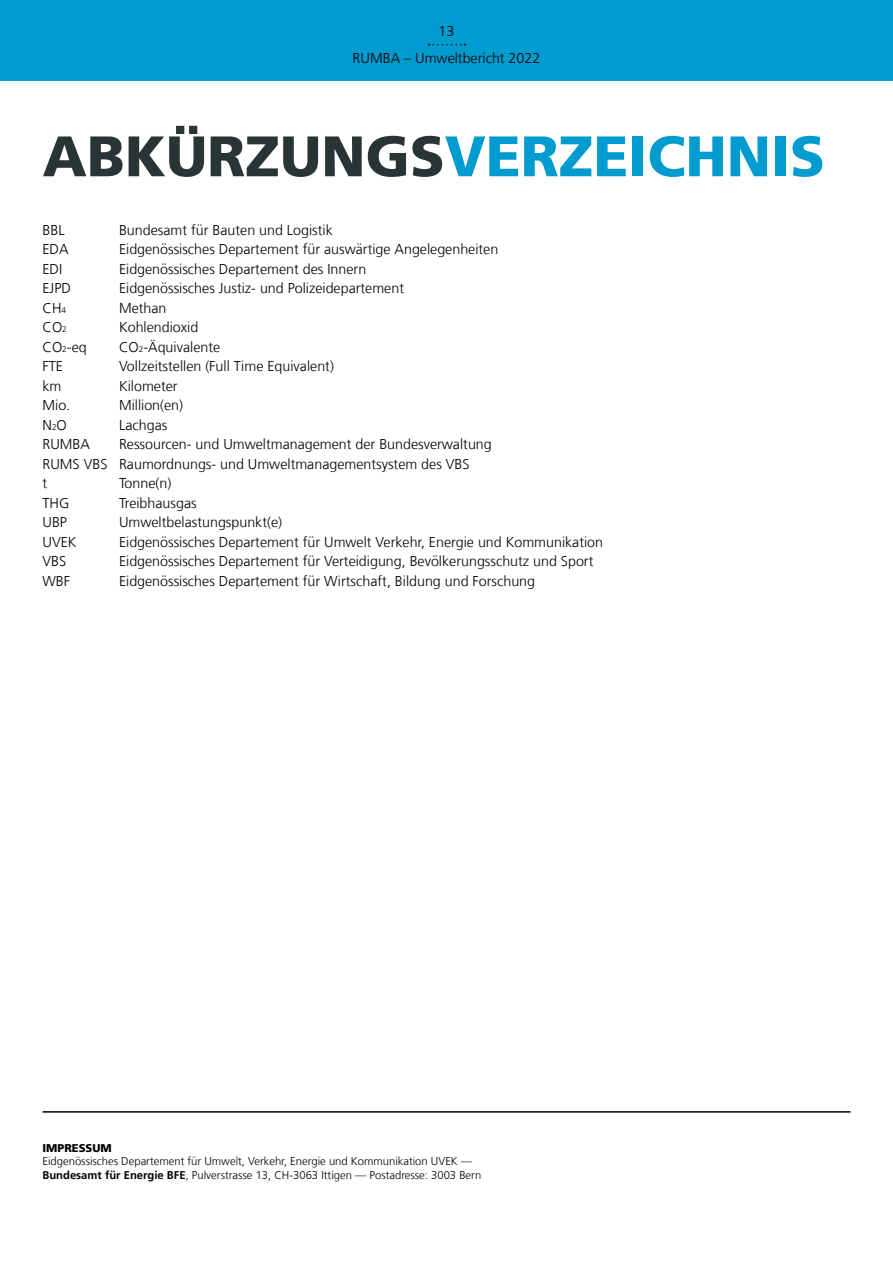
<style>
.page{position:relative;width:893px;height:1263px;background:#fff}
.page>*{position:absolute;margin:0;border:0;box-sizing:border-box;transform-origin:0 0}
.t1{font:900 57px "Frutiger LT Com";color:#009cd0}
.t2{font:300 14.25px/19.5px "Frutiger LT Com";color:#000;text-align:center}
.t3{font:300 11.25px/13.5px "Frutiger LT Com";color:#000}
.t4{font:900 11.25px "Frutiger LT Com";color:#000}
.s1{color:#283534}
.s2{font-size:8.25px}
.s3{font-weight:700}
</style>
<div class="page">
<div style="left:0;top:0;width:893px;height:81px;background:#009cd0"></div>
<svg style="left:429px;top:44px;width:36px;height:1px"></svg>
<hr style="left:43px;top:1111px;width:807px;height:1px;background:#000">
<p class="t2" style="left:353px;top:18px;width:189px;line-height:26.4px">13<br>RUMBA – Umweltbericht 2022</p>
<h1 class="t1" style="left:43px;top:122px;width:784px"><span class="s1">ABKÜRZUNGS</span>VERZEICHNIS</h1>
<p class="t2" style="left:43px;top:220px;width:24px">BBL</p>
<p class="t2" style="left:119px;top:220px;width:215px">Bundesamt für Bauten und Logistik</p>
<p class="t2" style="left:43px;top:240px;width:28px">EDA</p>
<p class="t2" style="left:119px;top:240px;width:381px">Eidgenössisches Departement für auswärtige Angelegenheiten</p>
<p class="t2" style="left:43px;top:259px;width:21px">EDI</p>
<p class="t2" style="left:119px;top:259px;width:249px">Eidgenössisches Departement des Innern</p>
<p class="t2" style="left:43px;top:279px;width:30px">EJPD</p>
<p class="t2" style="left:119px;top:279px;width:287px">Eidgenössisches Justiz- und Polizeidepartement</p>
<p class="t2" style="left:43px;top:298px;width:25px">CH<span class="s2">4</span></p>
<p class="t2" style="left:119px;top:298px;width:49px">Methan</p>
<p class="t2" style="left:43px;top:318px;width:26px">CO<span class="s2">2</span></p>
<p class="t2" style="left:119px;top:318px;width:81px">Kohlendioxid</p>
<p class="t2" style="left:43px;top:337px;width:46px">CO<span class="s2">2</span>-eq</p>
<p class="t2" style="left:119px;top:337px;width:103px">CO<span class="s2">2</span>-Äquivalente</p>
<p class="t2" style="left:43px;top:357px;width:22px">FTE</p>
<p class="t2" style="left:119px;top:357px;width:216px">Vollzeitstellen (Full Time Equivalent)</p>
<p class="t2" style="left:43px;top:376px;width:20px">km</p>
<p class="t2" style="left:119px;top:376px;width:60px">Kilometer</p>
<p class="t2" style="left:43px;top:396px;width:29px">Mio.</p>
<p class="t2" style="left:119px;top:396px;width:66px">Million(en)</p>
<p class="t2" style="left:43px;top:415px;width:26px">N<span class="s2">2</span>O</p>
<p class="t2" style="left:119px;top:415px;width:50px">Lachgas</p>
<p class="t2" style="left:43px;top:435px;width:49px">RUMBA</p>
<p class="t2" style="left:43px;top:435px;width:451px;text-align:left;text-indent:77px">Ressourcen- und Umweltmanagement der Bundesverwaltung<br>RUMS VBS Raumordnungs- und Umweltmanagementsystem des VBS<br>t</p>
<p class="t2" style="left:119px;top:474px;width:54px">Tonne(n)</p>
<p class="t2" style="left:43px;top:493px;width:28px">THG</p>
<p class="t2" style="left:119px;top:493px;width:79px">Treibhausgas</p>
<p class="t2" style="left:43px;top:513px;width:26px">UBP</p>
<p class="t2" style="left:119px;top:513px;width:165px">Umweltbelastungspunkt(e)</p>
<p class="t2" style="left:43px;top:532px;width:36px">UVEK</p>
<p class="t2" style="left:119px;top:532px;width:486px">Eidgenössisches Departement für Umwelt Verkehr, Energie und Kommunikation</p>
<p class="t2" style="left:43px;top:552px;width:25px">VBS</p>
<p class="t2" style="left:119px;top:552px;width:476px">Eidgenössisches Departement für Verteidigung, Bevölkerungsschutz und Sport</p>
<p class="t2" style="left:43px;top:571px;width:29px">WBF</p>
<p class="t2" style="left:119px;top:571px;width:418px">Eidgenössisches Departement für Wirtschaft, Bildung und Forschung</p>
<p class="t4" style="left:43px;top:1141px;width:71px">IMPRESSUM</p>
<p class="t3" style="left:43px;top:1155px;width:440px">Eidgenössisches Departement für Umwelt, Verkehr, Energie und Kommunikation UVEK —<br><span class="s3">Bundesamt für Energie BFE</span>, Pulverstrasse 13, CH-3063 Ittigen — Postadresse: 3003 Bern</p>
</div>
